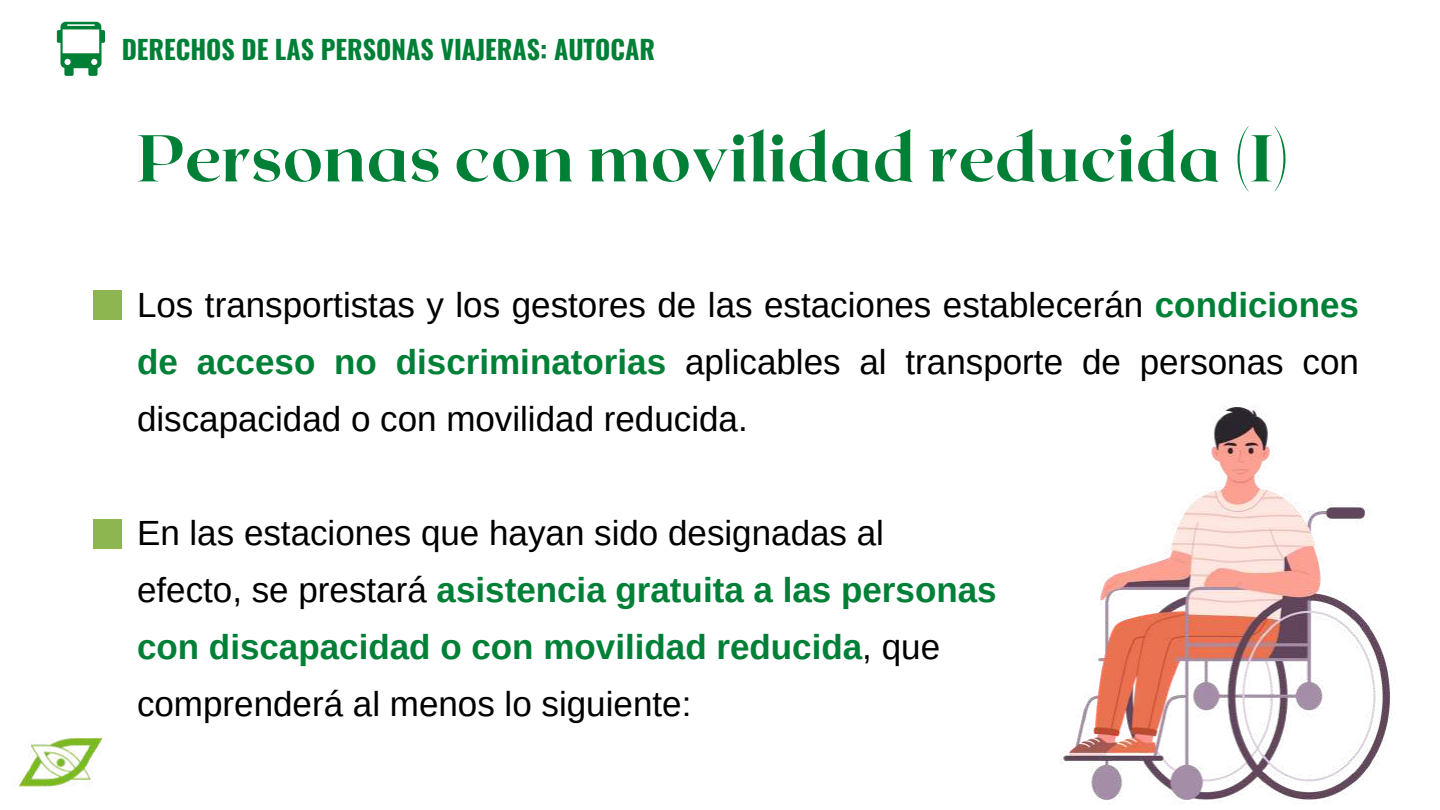
<style>
.page{position:relative;width:1440px;height:810px;background:#fff}
.page>*{position:absolute;margin:0;border:0;box-sizing:border-box;transform-origin:0 0}
.t1{font:800 66px "Roxborough CF";color:#008037}
.t2{font:35px/57px "Arimo";color:#000;text-align:justify}
.t3{font:700 26px "Oswald";color:#008037}
.s1{font-weight:700;color:#008037}
</style>
<div class="page">
<img style="left:14px;top:738px;width:89px;height:49px">
<svg style="left:57px;top:22px;width:48px;height:54px"></svg>
<div style="left:93px;top:291px;width:29px;height:29px;background:#8db650"></div>
<div style="left:93px;top:519px;width:29px;height:30px;background:#8db650"></div>
<img style="left:1059px;top:405px;width:333px;height:399px">
<p class="t3" style="left:122px;top:29px;width:535px">DERECHOS DE LAS PERSONAS VIAJERAS: AUTOCAR</p>
<h1 class="t1" style="left:137px;top:115px;width:1153px">Personas con movilidad reducida (I)</h1>
<p class="t2" style="left:137px;top:277px;width:1223px">Los transportistas y los gestores de las estaciones establecerán <span class="s1">condiciones de acceso no discriminatorias</span> aplicables al transporte de personas con discapacidad o con movilidad reducida.</p>
<p class="t2" style="left:137px;top:505px;width:861px;text-align:left">En las estaciones que hayan sido designadas al efecto, se prestará <span class="s1">asistencia gratuita a las personas con discapacidad o con movilidad reducida</span>, que comprenderá al menos lo siguiente:</p>
</div>
